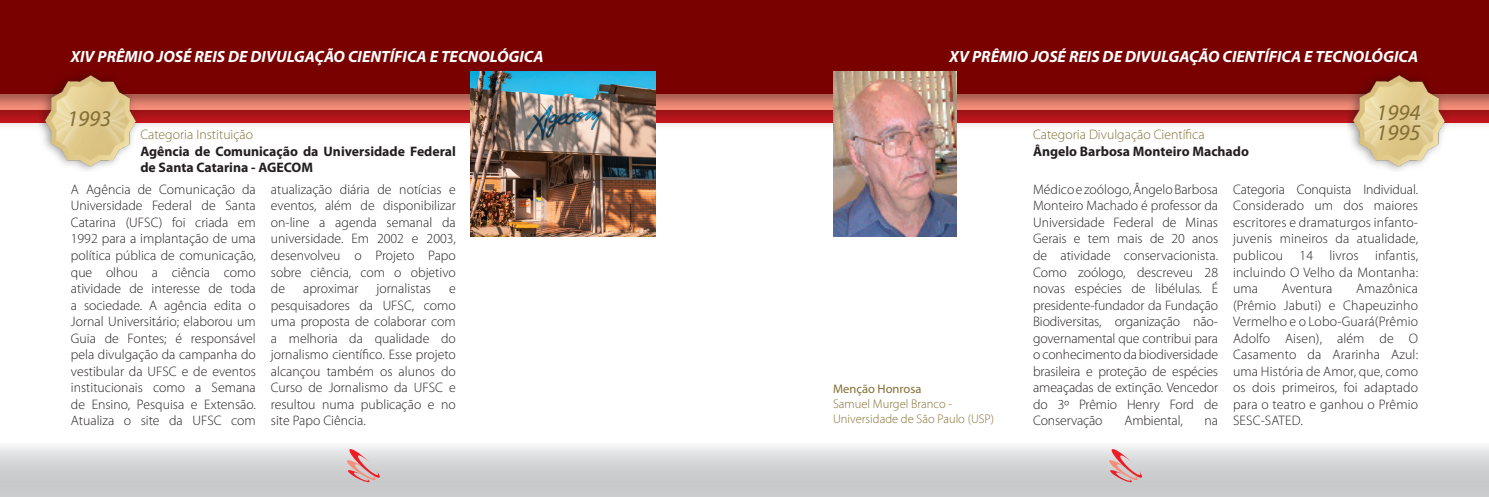
<style>
.page{position:relative;width:1489px;height:497px;background:#fff}
.page>*{position:absolute;margin:0;border:0;box-sizing:border-box;transform-origin:0 0}
.t1{font:italic 22.5px/20px "Myriad Pro";color:#836f34}
.t2{font:italic 700 16.25px "Myriad Pro";color:#fff}
.t3{font:300 13.75px/16.5px "Myriad Pro";color:#231f20;text-align:justify}
.t4{font:700 13.75px/16.5px "Myriad Pro";color:#231f20}
.t5{font:300 13.75px "Myriad Pro";color:#836f34}
.t6{font:300 12.5px/15px "Myriad Pro";color:#836f34}
.t7{font:12.5px "Myriad Pro";color:#836f34}
</style>
<div class="page">
<svg style="left:0;top:446px;width:1488px;height:50px;background:#d3d4d6"></svg>
<svg style="left:346px;top:447px;width:34px;height:35px"></svg>
<svg style="left:1108px;top:447px;width:34px;height:35px"></svg>
<img style="left:0;top:109px;width:1488px;height:25px">
<svg style="left:0;top:93px;width:1488px;height:16px;background:#cc6f60"></svg>
<div style="left:0;top:0;width:1488px;height:93px;background:#790100"></div>
<img style="left:1347px;top:73px;width:102px;height:98px">
<img style="left:39px;top:73px;width:102px;height:98px">
<img style="left:833px;top:71px;width:123px;height:165px">
<img style="left:471px;top:71px;width:185px;height:165px">
<p class="t2" style="left:71px;top:46px;width:474px">XIV PRÊMIO JOSÉ REIS DE DIVULGAÇÃO CIENTÍFICA E TECNOLÓGICA</p>
<p class="t2" style="left:949px;top:46px;width:470px">XV PRÊMIO JOSÉ REIS DE DIVULGAÇÃO CIENTÍFICA E TECNOLÓGICA</p>
<h1 class="t1" style="left:67px;top:108px;width:46px">1993</h1>
<p class="t5" style="left:140px;top:126px;width:114px">Categoria Instituição</p>
<p class="t4" style="left:140px;top:142px;width:317px">Agência de Comunicação da Universidade Federal de Santa Catarina - AGECOM</p>
<p class="t3" style="left:71px;top:181px;width:186px">A Agência de Comunicação da Universidade Federal de Santa Catarina (UFSC) foi criada em 1992 para a implantação de uma política pública de comunicação, que olhou a ciência como atividade de interesse de toda a sociedade. A agência edita o Jornal Universitário; elaborou um Guia de Fontes; é responsável pela divulgação da campanha do vestibular da UFSC e de eventos institucionais como a Semana de Ensino, Pesquisa e Extensão.<br>Atualiza o site da UFSC com</p>
<p class="t3" style="left:271px;top:181px;width:186px">atualização diária de notícias e eventos, além de disponibilizar on-line a agenda semanal da universidade. Em 2002 e 2003, desenvolveu o Projeto Papo sobre ciência, com o objetivo de</p>
<p class="t3" style="left:303px;top:280px;width:57px">aproximar</p>
<p class="t3" style="left:376px;top:280px;width:56px">jornalistas</p>
<p class="t3" style="left:271px;top:280px;width:186px;text-indent:178px">e pesquisadores da UFSC, como uma proposta de colaborar com a melhoria da qualidade do jornalismo científico. Esse projeto alcançou também os alunos do Curso de Jornalismo da UFSC e resultou numa publicação e no site Papo Ciência.</p>
<p class="t7" style="left:833px;top:380px;width:90px">Menção Honrosa</p>
<p class="t6" style="left:833px;top:395px;width:163px">Samuel Murgel Branco -<br>Universidade de São Paulo (USP)</p>
<h1 class="t1" style="left:1376px;top:102px;width:46px">1994<br>1995</h1>
<p class="t5" style="left:1033px;top:126px;width:173px">Categoria Divulgação Científica</p>
<p class="t4" style="left:1033px;top:142px;width:217px">Ângelo Barbosa Monteiro Machado</p>
<p class="t3" style="left:1033px;top:181px;width:186px">Médico e zoólogo, Ângelo Barbosa Monteiro Machado é professor da Universidade Federal de Minas Gerais e tem mais de 20 anos de atividade conservacionista.<br>Como zoólogo, descreveu 28 novas espécies de libélulas. É presidente-fundador da Fundação Biodiversitas, organização não&shy;governamental que contribui para o conhecimento da biodiversidade brasileira e proteção de espécies ameaçadas de extinção. Vencedor do 3º Prêmio Henry Ford de Conservação</p>
<p class="t3" style="left:1232px;top:181px;width:186px">Categoria Conquista Individual.<br>Considerado um dos maiores escritores e dramaturgos infanto&shy;juvenis mineiros da atualidade, publicou 14 livros infantis, incluindo O Velho da Montanha: uma</p>
<p class="t3" style="left:1232px;top:280px;width:186px;text-indent:123px">Amazônica (Prêmio Jabuti) e Chapeuzinho Vermelho e o Lobo-Guará(Prêmio Adolfo Aisen), além de O Casamento da Ararinha Azul: uma História de Amor, que, como os dois primeiros, foi adaptado para o teatro e ganhou o Prêmio SESC-SATED.</p>
<p class="t3" style="left:1281px;top:280px;width:52px">Aventura</p>
<p class="t3" style="left:1124px;top:412px;width:60px">Ambiental,</p>
<p class="t3" style="left:1204px;top:412px;width:15px">na</p>
</div>
